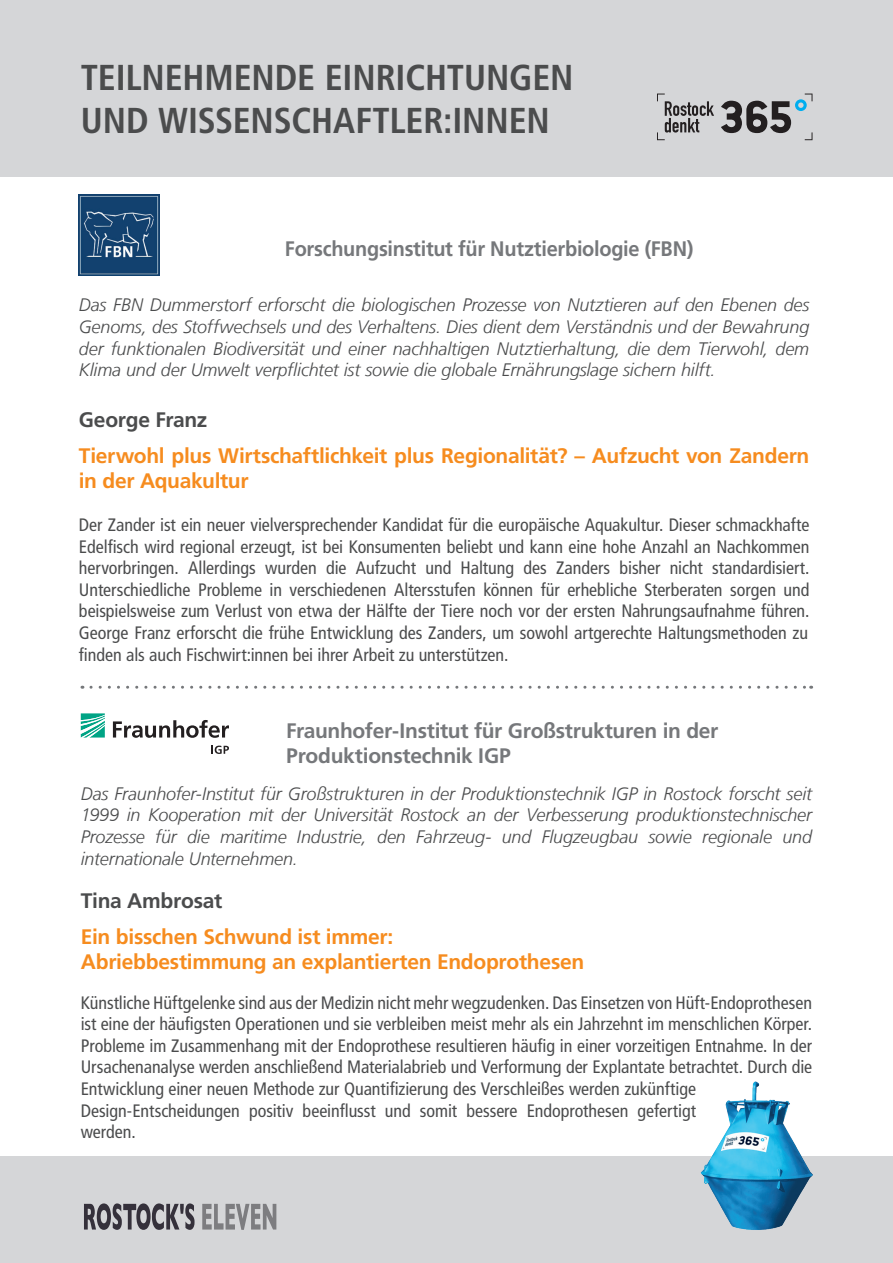
<style>
.page{position:relative;width:893px;height:1263px;background:#fff}
.page>*{position:absolute;margin:0;border:0;box-sizing:border-box;transform-origin:0 0}
.t1{font:700 condensed 36px/43.2px "Frutiger LT Com";letter-spacing:-.005em;color:#4b4c4d}
.t2{font:700 21px/25.2px "Frutiger LT Com";letter-spacing:-.015em;color:#f68c1f}
.t3{font:700 21px/25.2px "Frutiger LT Com";letter-spacing:-.015em;color:#76787b}
.t4{font:700 21px "Frutiger LT Com";letter-spacing:-.015em;color:#76787b;scale:.95 1}
.t5{font:700 21px "Frutiger LT Com";letter-spacing:-.015em;color:#4b4c4d}
.t6{font:condensed 18px/21.6px "Frutiger LT Com";letter-spacing:-.005em;color:#4b4c4d}
.t7{font:italic 300 18px/21.6px "Frutiger LT Com";letter-spacing:-.01em;color:#4b4c4d;text-align:justify}
</style>
<div class="page">
<div style="left:0;top:0;width:893px;height:176px;background:#d5d6d8"></div>
<div style="left:0;top:1156px;width:893px;height:107px;background:#d5d6d8"></div>
<svg style="left:657px;top:94px;width:57px;height:46px"></svg>
<svg style="left:721px;top:94px;width:91px;height:46px"></svg>
<svg style="left:84px;top:1203px;width:111px;height:27px"></svg>
<svg style="left:202px;top:1204px;width:74px;height:26px"></svg>
<img style="left:700px;top:1081px;width:113px;height:149px">
<svg style="left:91px;top:686px;width:721px;height:3px"></svg>
<svg style="left:81px;top:713px;width:24px;height:24px"></svg>
<svg style="left:113px;top:720px;width:116px;height:18px"></svg>
<svg style="left:211px;top:746px;width:18px;height:8px"></svg>
<img style="left:79px;top:195px;width:80px;height:80px">
<h1 class="t1" style="left:81px;top:56px;width:494px">TEILNEHMENDE EINRICHTUNGEN<br>UND WISSENSCHAFTLER:INNEN</h1>
<p class="t4" style="left:285px;top:236px;width:431px">Forschungsinstitut für Nutztierbiologie (FBN)</p>
<p class="t7" style="left:79px;top:294px;width:732px">Das FBN Dummerstorf erforscht die biologischen Prozesse von Nutztieren auf den Ebenen des Genoms, des Stoffwechsels und des Verhaltens. Dies dient dem Verständnis und der Bewahrung der funktionalen Biodiversität und einer nachhaltigen Nutztierhaltung, die dem Tierwohl, dem Klima und der Umwelt verpflichtet ist sowie die globale Ernährungslage sichern hilft.</p>
<p class="t5" style="left:79px;top:406px;width:130px">George Franz</p>
<p class="t2" style="left:79px;top:442px;width:732px">Tierwohl plus Wirtschaftlichkeit plus Regionalität? – Aufzucht von Zandern in der Aquakultur</p>
<p class="t6" style="left:79px;top:514px;width:732px;text-align:justify">Der Zander ist ein neuer vielversprechender Kandidat für die europäische Aquakultur. Dieser schmackhafte Edelfisch wird regional erzeugt, ist bei Konsumenten beliebt und kann eine hohe Anzahl an Nachkommen hervorbringen. Allerdings wurden die Aufzucht und Haltung des Zanders bisher nicht standardisiert.<br>Unterschiedliche Probleme in verschiedenen Altersstufen können für erhebliche Sterberaten sorgen und beispielsweise zum Verlust von etwa der Hälfte der Tiere noch vor der ersten Nahrungsaufnahme führen.<br>George Franz erforscht die frühe Entwicklung des Zanders, um sowohl artgerechte Haltungsmethoden zu finden als auch Fischwirt:innen bei ihrer Arbeit zu unterstützen.</p>
<p class="t3" style="left:286px;top:717px;width:434px">Fraunhofer-Institut für Großstrukturen in der<br>Produktionstechnik IGP</p>
<p class="t7" style="left:81px;top:782px;width:733px">Das Fraunhofer-Institut für Großstrukturen in der Produktionstechnik IGP in Rostock forscht seit 1999 in Kooperation mit der Universität Rostock an der Verbesserung produktionstechnischer Prozesse für die maritime Industrie, den Fahrzeug- und Flugzeugbau sowie regionale und internationale Unternehmen.</p>
<p class="t5" style="left:81px;top:887px;width:143px">Tina Ambrosat</p>
<p class="t2" style="left:81px;top:924px;width:505px">Ein bisschen Schwund ist immer:<br>Abriebbestimmung an explantierten Endoprothesen</p>
<p class="t6" style="left:81px;top:991px;width:733px">Künstliche Hüftgelenke sind aus der Medizin nicht mehr wegzudenken. Das Einsetzen von Hüft-Endoprothesen ist eine der häufigsten Operationen und sie verbleiben meist mehr als ein Jahrzehnt im menschlichen Körper.<br>Probleme im Zusammenhang mit der Endoprothese resultieren häufig in einer vorzeitigen Entnahme. In der Ursachenanalyse werden anschließend Materialabrieb und Verformung der Explantate betrachtet. Durch die Entwicklung einer neuen Methode zur Quantifizierung des Verschleißes werden zukünftige Design-Entscheidungen positiv beeinflusst und somit bessere Endoprothesen gefertigt<br>werden.</p>
</div>
